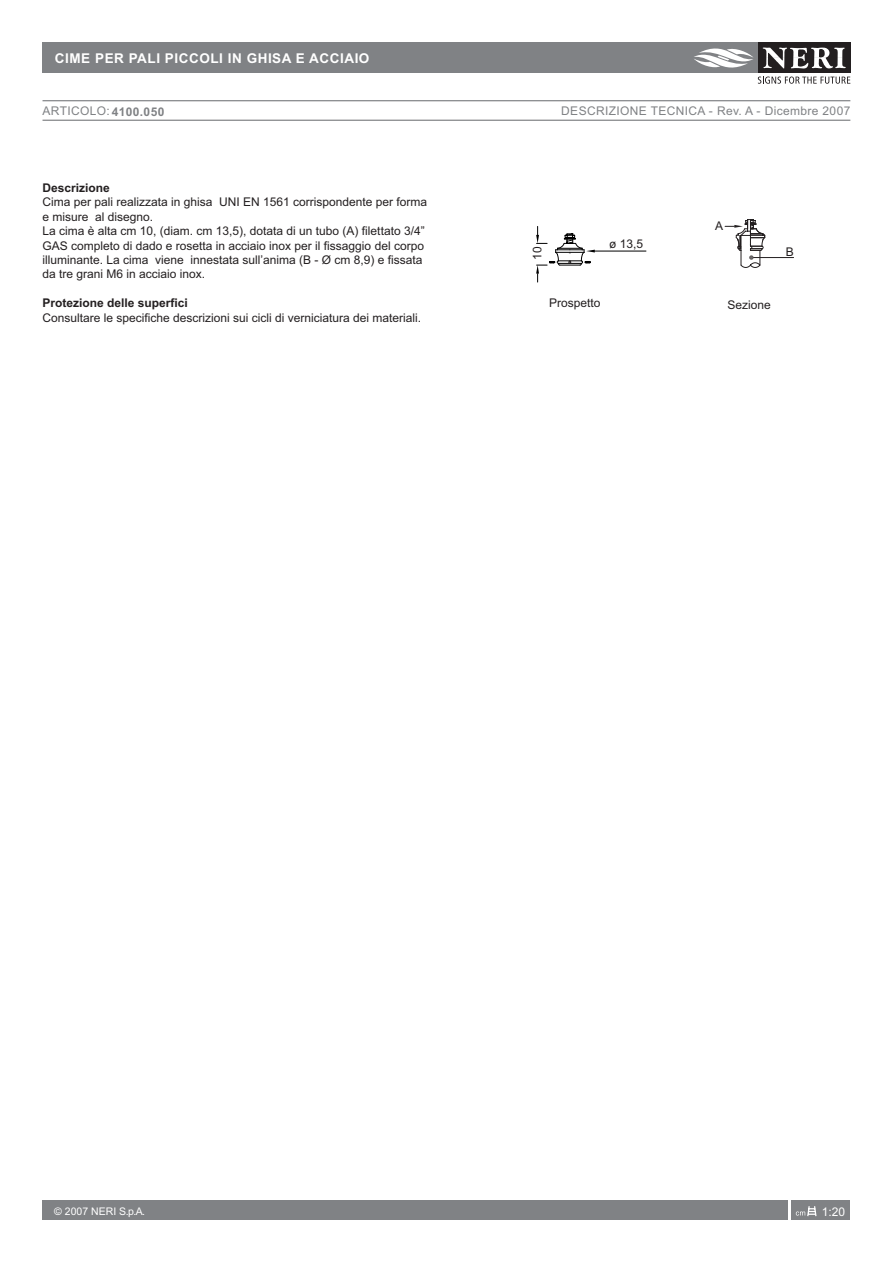
<style>
.page{position:relative;width:894px;height:1263px;background:#fff}
.page>*{position:absolute;margin:0;border:0;box-sizing:border-box;transform-origin:0 0}
.t1{font:700 13.5px "Arial";letter-spacing:.04em;color:#fff}
.t2{font:12px/14.4px "Arial";color:#231f20}
.t3{font:12px "Arial";letter-spacing:.03em;color:#808285}
.t4{font:700 12px "Arial";color:#231f20}
.t5{font:12px "Arial";color:#fff}
.t6{font:10.5px "Arial";color:#fff}
.s1{font-weight:700}
</style>
<div class="page">
<div style="left:43px;top:1201px;width:807px;height:19px;background:#808285"></div>
<div style="left:43px;top:43px;width:807px;height:30px;background:#808285"></div>
<svg style="left:694px;top:42px;width:156px;height:42px"></svg>
<hr style="left:43px;top:100px;width:807px;height:1px;background:#808285">
<hr style="left:43px;top:120px;width:807px;height:1px;background:#808285">
<svg style="left:796px;top:1206px;width:21px;height:11px"></svg>
<hr style="left:788px;top:1200px;width:3px;height:21px;background:#fff">
<hr style="left:595px;top:251px;width:51px;height:1px;background:#000">
<svg style="left:725px;top:219px;width:40px;height:49px"></svg>
<hr style="left:754px;top:257px;width:40px;height:1px;background:#231f20">
<svg style="left:536px;top:226px;width:59px;height:56px"></svg>
<p class="t1" style="left:55px;top:51px;width:316px">CIME PER PALI PICCOLI IN GHISA E ACCIAIO</p>
<p class="t3" style="left:43px;top:106px;width:123px">ARTICOLO: <span class="s1">4100.050</span></p>
<p class="t3" style="left:561px;top:106px;width:291px">DESCRIZIONE TECNICA - Rev. A - Dicembre 2007</p>
<p class="t4" style="left:43px;top:181px;width:69px">Descrizione</p>
<p class="t2" style="left:43px;top:196px;width:386px">Cima per pali realizzata in ghisa UNI EN 1561 corrispondente per forma e misure al disegno.<br>La cima è alta cm 10, (diam. cm 13,5), dotata di un tubo (A) filettato 3/4” GAS completo di dado e rosetta in acciaio inox per il fissaggio del corpo illuminante. La cima viene innestata sull’anima (B - Ø cm 8,9) e fissata da tre grani M6 in acciaio inox.</p>
<p class="t4" style="left:43px;top:296px;width:147px">Protezione delle superfici</p>
<p class="t2" style="left:43px;top:311px;width:380px">Consultare le specifiche descrizioni sui cicli di verniciatura dei materiali.</p>
<p class="t2" style="left:531px;top:260px;width:15px;rotate:-90deg">10</p>
<p class="t2" style="left:609px;top:238px;width:36px">ø 13,5</p>
<p class="t2" style="left:549px;top:297px;width:53px">Prospetto</p>
<p class="t2" style="left:715px;top:220px;width:10px">A</p>
<p class="t2" style="left:786px;top:246px;width:10px">B</p>
<p class="t2" style="left:728px;top:299px;width:45px">Sezione</p>
<p class="t6" style="left:54px;top:1207px;width:92px">© 2007 NERI S.p.A.</p>
<p class="t5" style="left:822px;top:1207px;width:25px">1:20</p>
</div>
